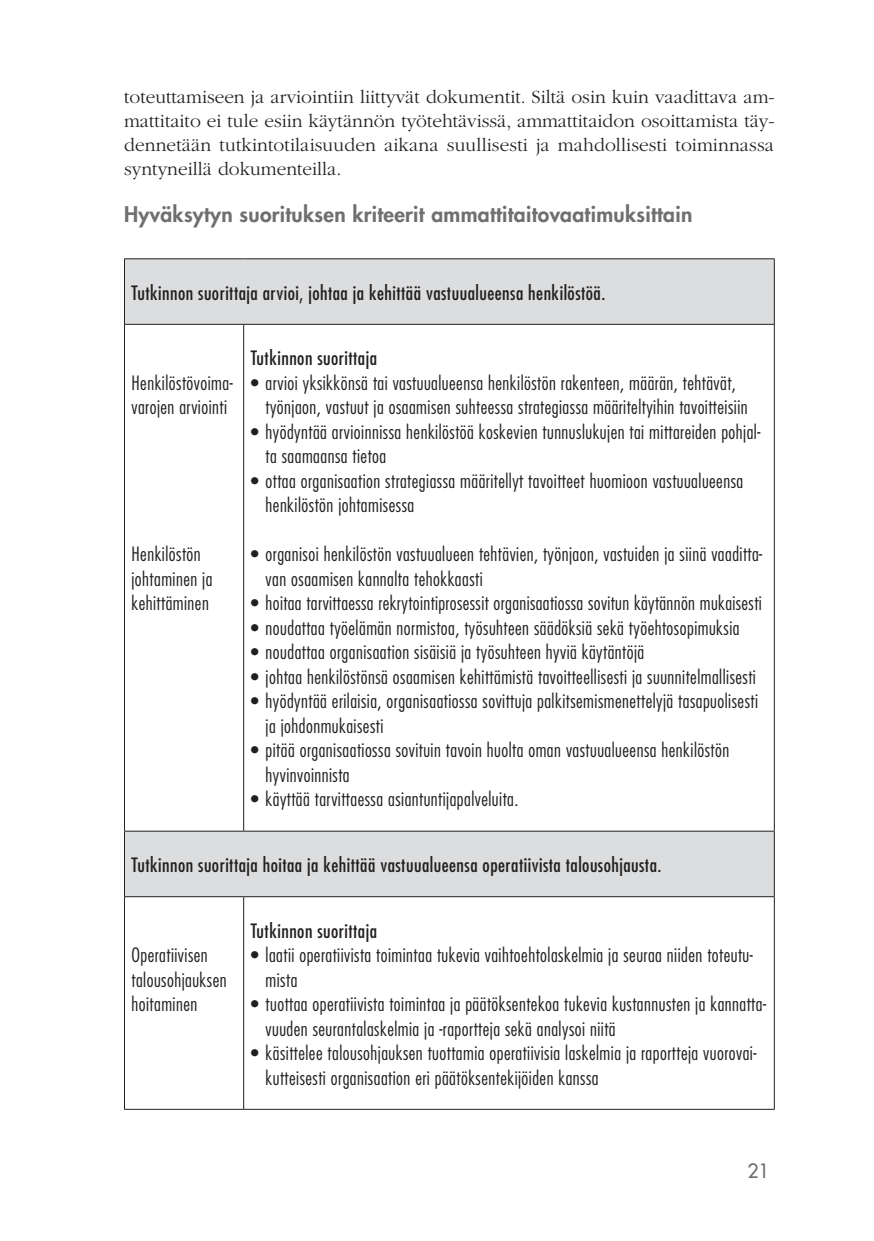
<style>
.page{position:relative;width:874px;height:1241px;background:#fff}
.page>*{position:absolute;margin:0;border:0;box-sizing:border-box;transform-origin:0 0}
.t1{font:800 21px "Futura Std";letter-spacing:.015em;color:#6d6f71}
.t2{font:300 condensed 19.25px/24.5px "Futura Std";letter-spacing:.025em;color:#231f20}
.t3{font:300 19.25px/24.2px "ITC Garamond Std";color:#231f20;text-align:justify}
.t4{font:condensed 19.25px "Futura Std";letter-spacing:.025em;color:#231f20}
.t5{font:500 19.25px "Futura Std";color:#6d6f71}
</style>
<div class="page">
<svg style="left:125px;top:259px;width:648px;height:637px"></svg>
<hr style="left:124px;top:258px;width:119px;height:1px;background:#231f20">
<hr style="left:124px;top:259px;width:1px;height:65px;background:#231f20">
<hr style="left:243px;top:258px;width:531px;height:1px;background:#231f20">
<hr style="left:773px;top:259px;width:1px;height:65px;background:#231f20">
<hr style="left:124px;top:324px;width:119px;height:1px;background:#231f20">
<hr style="left:124px;top:324px;width:1px;height:506px;background:#231f20">
<hr style="left:243px;top:324px;width:531px;height:1px;background:#231f20">
<hr style="left:243px;top:324px;width:1px;height:506px;background:#231f20">
<hr style="left:773px;top:324px;width:1px;height:506px;background:#231f20">
<hr style="left:124px;top:830px;width:119px;height:1px;background:#231f20">
<hr style="left:124px;top:831px;width:1px;height:65px;background:#231f20">
<hr style="left:243px;top:830px;width:531px;height:1px;background:#231f20">
<hr style="left:773px;top:831px;width:1px;height:65px;background:#231f20">
<hr style="left:124px;top:896px;width:119px;height:1px;background:#231f20">
<hr style="left:124px;top:896px;width:1px;height:212px;background:#231f20">
<hr style="left:243px;top:896px;width:531px;height:1px;background:#231f20">
<hr style="left:243px;top:896px;width:1px;height:212px;background:#231f20">
<hr style="left:773px;top:896px;width:1px;height:212px;background:#231f20">
<hr style="left:124px;top:1108px;width:119px;height:1px;background:#231f20">
<hr style="left:243px;top:1108px;width:531px;height:1px;background:#231f20">
<p class="t3" style="left:124px;top:85px;width:651px">toteuttamiseen ja arviointiin liittyvät dokumentit. Siltä osin kuin vaadittava am&shy;mattitaito ei tule esiin käytännön työtehtävissä, ammattitaidon osoittamista täy&shy;dennetään tutkintotilaisuuden aikana suullisesti ja mahdollisesti toiminnassa syntyneillä dokumenteilla.</p>
<p class="t1" style="left:124px;top:201px;width:569px">Hyväksytyn suorituksen kriteerit ammattitaitovaatimuksittain</p>
<p class="t4" style="left:131px;top:281px;width:475px">Tutkinnon suorittaja arvioi, johtaa ja kehittää vastuualueensa henkilöstöä.</p>
<p class="t2" style="left:131px;top:370px;width:103px">Henkilöstövoima&shy;varojen arviointi</p>
<p class="t2" style="left:131px;top:541px;width:82px">Henkilöstön johtaminen ja kehittäminen</p>
<p class="t4" style="left:250px;top:346px;width:128px">Tutkinnon suorittaja</p>
<p class="t2" style="left:265px;top:370px;width:483px;text-indent:-15px">• arvioi yksikkönsä tai vastuualueensa henkilöstön rakenteen, määrän, tehtävät, työnjaon, vastuut ja osaamisen suhteessa strategiassa määriteltyihin tavoitteisiin</p>
<p class="t2" style="left:265px;top:419px;width:496px;text-indent:-15px">• hyödyntää arvioinnissa henkilöstöä koskevien tunnuslukujen tai mittareiden pohjal&shy;ta saamaansa tietoa</p>
<p class="t2" style="left:265px;top:468px;width:479px;text-indent:-15px">• ottaa organisaation strategiassa määritellyt tavoitteet huomioon vastuualueensa henkilöstön johtamisessa</p>
<p class="t2" style="left:265px;top:541px;width:498px;text-indent:-15px">• organisoi henkilöstön vastuualueen tehtävien, työnjaon, vastuiden ja siinä vaaditta&shy;van osaamisen kannalta tehokkaasti</p>
<p class="t2" style="left:250px;top:590px;width:512px">• hoitaa tarvittaessa rekrytointiprosessit organisaatiossa sovitun käytännön mukaisesti</p>
<p class="t2" style="left:250px;top:615px;width:490px">• noudattaa työelämän normistoa, työsuhteen säädöksiä sekä työehtosopimuksia</p>
<p class="t2" style="left:250px;top:639px;width:395px">• noudattaa organisaation sisäisiä ja työsuhteen hyviä käytäntöjä</p>
<p class="t2" style="left:250px;top:664px;width:506px">• johtaa henkilöstönsä osaamisen kehittämistä tavoitteellisesti ja suunnitelmallisesti</p>
<p class="t2" style="left:265px;top:689px;width:493px;text-indent:-15px">• hyödyntää erilaisia, organisaatiossa sovittuja palkitsemismenettelyjä tasapuolisesti ja johdonmukaisesti</p>
<p class="t2" style="left:265px;top:738px;width:465px;text-indent:-15px">• pitää organisaatiossa sovituin tavoin huolta oman vastuualueensa henkilöstön hyvinvoinnista</p>
<p class="t2" style="left:250px;top:787px;width:269px">• käyttää tarvittaessa asiantuntijapalveluita.</p>
<p class="t4" style="left:131px;top:853px;width:531px">Tutkinnon suorittaja hoitaa ja kehittää vastuualueensa operatiivista talousohjausta.</p>
<p class="t2" style="left:131px;top:942px;width:97px">Operatiivisen talousohjauksen hoitaminen</p>
<p class="t4" style="left:250px;top:918px;width:128px">Tutkinnon suorittaja</p>
<p class="t2" style="left:265px;top:942px;width:488px;text-indent:-15px">• laatii operatiivista toimintaa tukevia vaihtoehtolaskelmia ja seuraa niiden toteutu&shy;mista</p>
<p class="t2" style="left:265px;top:991px;width:501px;text-indent:-15px">• tuottaa operatiivista toimintaa ja päätöksentekoa tukevia kustannusten ja kannatta&shy;vuuden seurantalaskelmia ja -raportteja sekä analysoi niitä</p>
<p class="t2" style="left:265px;top:1040px;width:492px;text-indent:-15px">• käsittelee talousohjauksen tuottamia operatiivisia laskelmia ja raportteja vuorovai&shy;kutteisesti organisaation eri päätöksentekijöiden kanssa</p>
<p class="t5" style="left:747px;top:1158px;width:24px">21</p>
</div>
